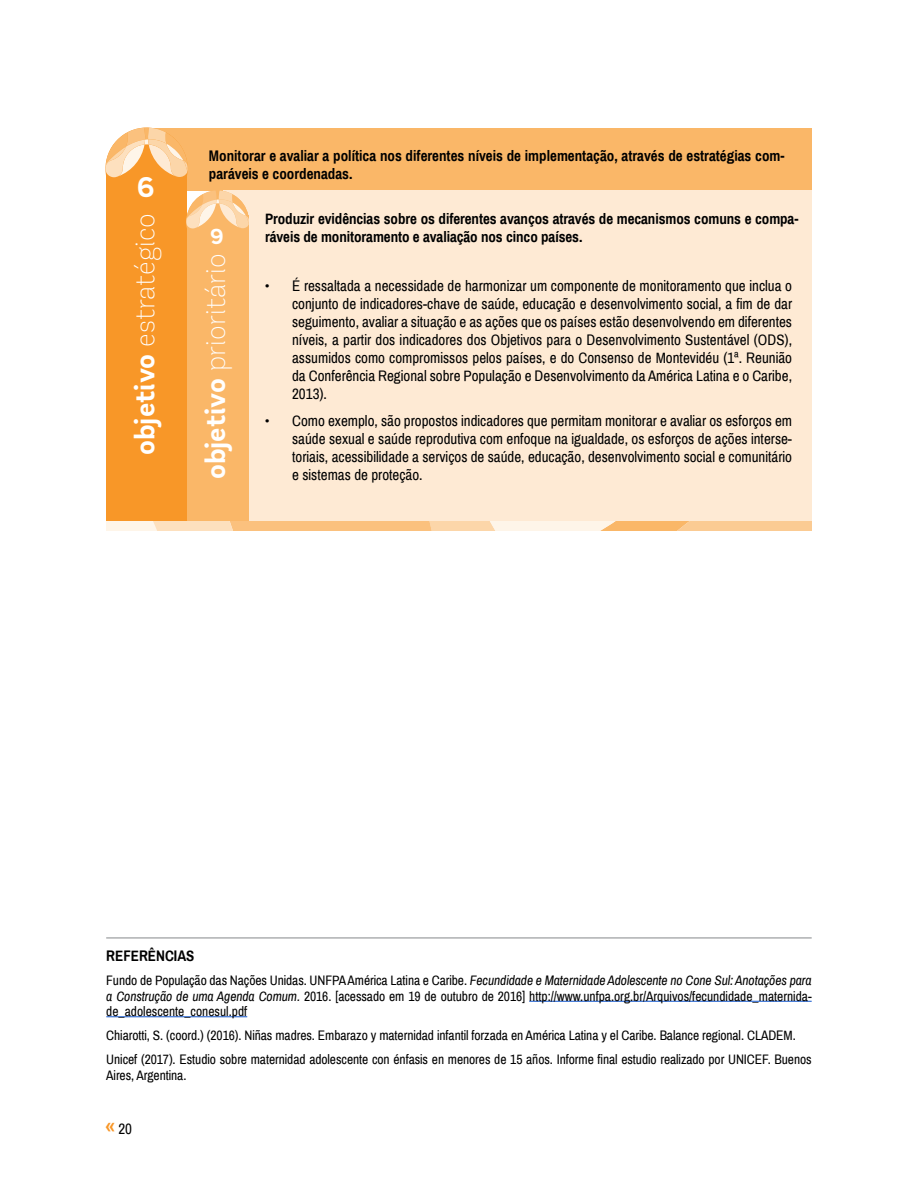
<style>
.page{position:relative;width:918px;height:1188px;background:#fff}
.page>*{position:absolute;margin:0;border:0;box-sizing:border-box;transform-origin:0 0}
.t1{font:200 28.35px "Andes";color:#fff}
.t2{font:700 28.35px "Andes";color:#fff}
.t3{font:700 21.75px "Andes";color:#fff}
.t4{font:15px/18px "Archivo Narrow";color:#000;text-align:justify}
.t5{font:700 15px/18px "Archivo Narrow";letter-spacing:-.005em;color:#000}
.t6{font:13.5px/15.5px "Archivo Narrow";letter-spacing:-.005em;color:#000;text-align:justify}
.s1{font-weight:700}
.s2{font-style:italic}
.s3{font-weight:700;font-size:21px;color:#f89728}
</style>
<div class="page">
<div style="left:146px;top:128px;width:666px;height:62px;background:#fab768"></div>
<div style="left:106px;top:161px;width:81px;height:360px;background:#f89728"></div>
<div style="left:223px;top:190px;width:589px;height:331px;background:#feead4"></div>
<div style="left:187px;top:215px;width:61px;height:306px;background:#fab768"></div>
<svg style="left:105px;top:127px;width:144px;height:131px"></svg>
<hr style="left:529px;top:1001px;width:283px;height:1px;background:#15c">
<hr style="left:106px;top:1017px;width:141px;height:1px;background:#15c">
<svg style="left:106px;top:521px;width:706px;height:10px;background:#fbd3a3"></svg>
<hr style="left:106px;top:937px;width:706px;height:1px;background:#939598">
<h1 class="t2" style="left:137px;top:170px;width:19px">6</h1>
<h1 class="t1" style="left:128px;top:455px;width:244px;rotate:-90deg"><span class="s1">objetivo</span> estratégico</h1>
<p class="t5" style="left:209px;top:147px;width:577px">Monitorar e avaliar a política nos diferentes níveis de implementação, através de estratégias com&shy;paráveis e coordenadas.</p>
<h2 class="t3" style="left:210px;top:223px;width:15px">9</h2>
<h1 class="t1" style="left:199px;top:479px;width:227px;rotate:-90deg"><span class="s1">objetivo</span> prioritário</h1>
<p class="t5" style="left:265px;top:210px;width:535px">Produzir evidências sobre os diferentes avanços através de mecanismos comuns e compa&shy;ráveis de monitoramento e avaliação nos cinco países.</p>
<p class="t4" style="left:292px;top:277px;width:501px;text-indent:-27px">• É ressaltada a necessidade de harmonizar um componente de monitoramento que inclua o conjunto de indicadores-chave de saúde, educação e desenvolvimento social, a fim de dar seguimento, avaliar a situação e as ações que os países estão desenvolvendo em diferentes níveis, a partir dos indicadores dos Objetivos para o Desenvolvimento Sustentável (ODS), assumidos como compromissos pelos países, e do Consenso de Montevidéu (1ª. Reunião da Conferência Regional sobre População e Desenvolvimento da América Latina e o Caribe, 2013).</p>
<p class="t4" style="left:292px;top:412px;width:501px;text-indent:-27px">• Como exemplo, são propostos indicadores que permitam monitorar e avaliar os esforços em saúde sexual e saúde reprodutiva com enfoque na igualdade, os esforços de ações interse&shy;toriais, acessibilidade a serviços de saúde, educação, desenvolvimento social e comunitário</p>
<p class="t4" style="left:292px;top:466px;width:132px">e sistemas de proteção.</p>
<p class="t5" style="left:106px;top:947px;width:18px">Referências</p>
<p class="t6" style="left:106px;top:973px;width:707px">Fundo de População das Nações Unidas. UNFPA América Latina e Caribe. <span class="s2">Fecundidade e Maternidade Adolescente no Cone Sul: Anotações para a Construção de uma Agenda Comum.</span> 2016. [acessado em 19 de outubro de 2016] http://www.unfpa.org.br/Arquivos/fecundidade_maternida&shy;de_adolescente_conesul.pdf</p>
<p class="t6" style="left:106px;top:1024px;width:707px;line-height:24px">Chiarotti, S. (coord.) (2016). Niñas madres. Embarazo y maternidad infantil forzada en América Latina y el Caribe. Balance regional. CLADEM.<br>Unicef (2017). Estudio sobre maternidad adolescente con énfasis en menores de 15 años. Informe final estudio realizado por UNICEF. Buenos</p>
<p class="t6" style="left:106px;top:1068px;width:82px">Aires, Argentina.</p>
<p class="t4" style="left:105px;top:1120px;width:28px"><span class="s3">«</span> 20</p>
</div>
